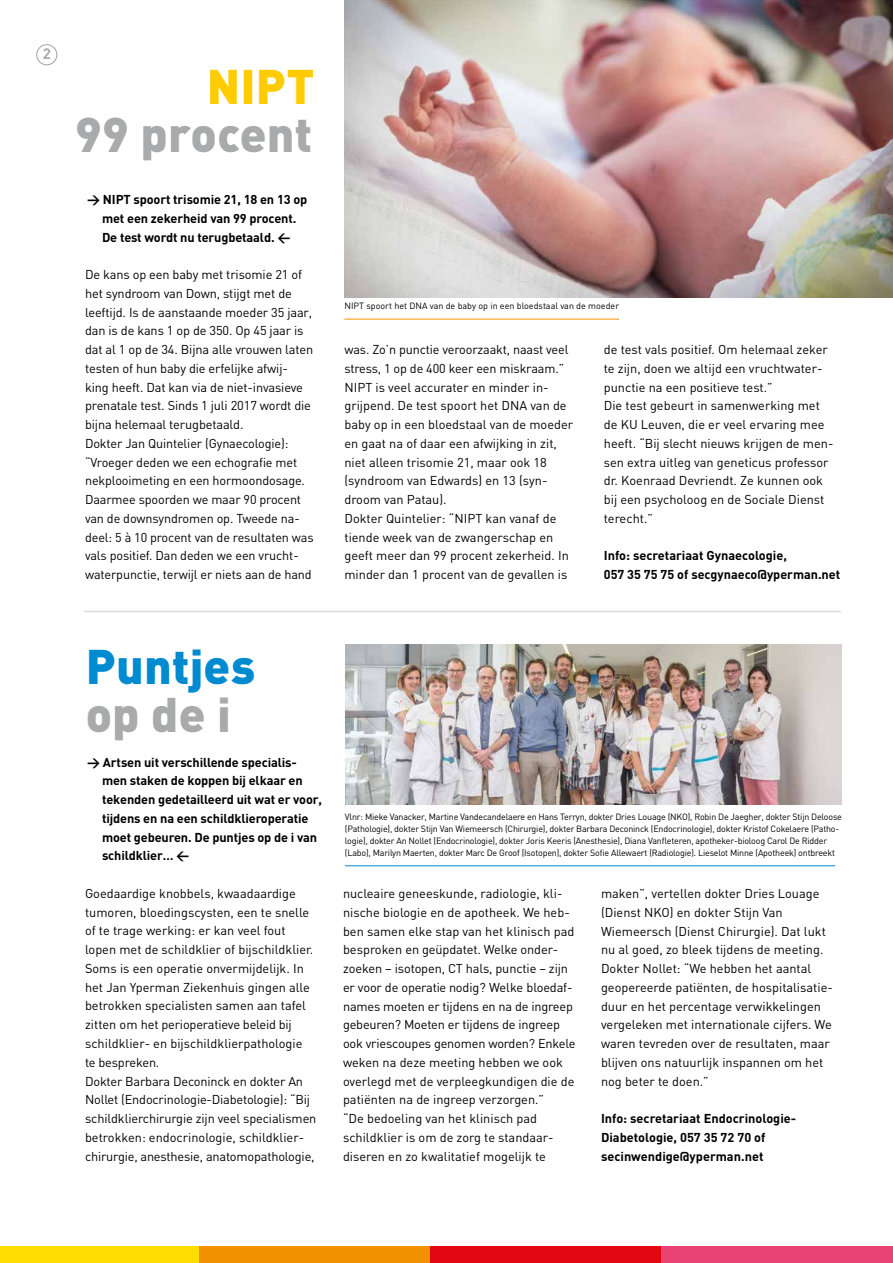
<style>
.page{position:relative;width:893px;height:1263px;background:#fff}
.page>*{position:absolute;margin:0;border:0;box-sizing:border-box;transform-origin:0 0}
.t1{font:900 48px "DIN";letter-spacing:.005em;color:#a8aaab}
.t2{font:900 48px "DIN";letter-spacing:.005em;color:#008ad0}
.t3{font:900 48px "DIN";color:#fecc00}
.t4{font:700 15px "DIN";color:#a8aaab}
.t5{font:12.75px/18.8px "DIN";color:#000}
.t6{font:700 12.75px/18.8px "DIN";letter-spacing:-.01em;color:#000}
.t7{font:9px/12px "DIN";letter-spacing:-.02em;color:#000}
.t8{font:9px "DIN";color:#000}
</style>
<div class="page">
<div style="left:0;top:1246px;width:200px;height:17px;background:#fd0"></div>
<div style="left:200px;top:1246px;width:231px;height:17px;background:#f29200"></div>
<div style="left:431px;top:1246px;width:231px;height:17px;background:#e30613"></div>
<div style="left:662px;top:1246px;width:231px;height:17px;background:#e84273"></div>
<div style="left:36px;top:44px;width:21px;height:21px;border:1px solid #a8aaab;border-radius:50%"></div>
<hr style="left:84px;top:611px;width:757px;height:1px;background:#dcdbdc">
<img style="left:344px;top:0;width:549px;height:297px">
<hr style="left:344px;top:319px;width:275px;height:1px;background:#f29200">
<img style="left:345px;top:645px;width:497px;height:159px">
<hr style="left:345px;top:865px;width:490px;height:1px;background:#008ad0">
<p class="t4" style="left:43px;top:44px;width:10px">2</p>
<h1 class="t3" style="left:207px;top:54px;width:109px">NIPT</h1>
<h1 class="t1" style="left:75px;top:102px;width:239px">99 procent</h1>
<p class="t6" style="left:87px;top:189px;width:222px;text-align:center">&gt; NIPT spoort trisomie 21, 18 en 13 op met een zekerheid van 99 procent.<br>De test wordt nu terugbetaald. &lt;</p>
<p class="t5" style="left:85px;top:265px;width:230px">De kans op een baby met trisomie 21 of het syndroom van Down, stijgt met de leeftijd. Is de aanstaande moeder 35 jaar, dan is de kans 1 op de 350. Op 45 jaar is dat al 1 op de 34. Bijna alle vrouwen laten testen of hun baby die erfelijke afwij&shy;king heeft. Dat kan via de niet-invasieve prenatale test. Sinds 1 juli 2017 wordt die bijna helemaal terugbetaald.<br>Dokter Jan Quintelier (Gynaecologie): “Vroeger deden we een echografie met nekplooimeting en een hormoondosage.<br>Daarmee spoorden we maar 90 procent van de downsyndromen op. Tweede na&shy;deel: 5 à 10 procent van de resultaten was vals positief. Dan deden we een vrucht&shy;waterpunctie, terwijl er niets aan de hand</p>
<h1 class="t2" style="left:86px;top:635px;width:171px">Puntjes</h1>
<h1 class="t1" style="left:86px;top:683px;width:147px">op de i</h1>
<p class="t8" style="left:344px;top:300px;width:276px">NIPT spoort het DNA van de baby op in een bloedstaal van de moeder</p>
<p class="t5" style="left:344px;top:340px;width:230px">was. Zo’n punctie veroorzaakt, naast veel stress, 1 op de 400 keer een miskraam.” NIPT is veel accurater en minder in&shy;grijpend. De test spoort het DNA van de baby op in een bloedstaal van de moeder en gaat na of daar een afwijking in zit, niet alleen trisomie 21, maar ook 18 (syndroom van Edwards) en 13 (syn&shy;droom van Patau).<br>Dokter Quintelier: “NIPT kan vanaf de tiende week van de zwangerschap en geeft meer dan 99 procent zekerheid. In minder dan 1 procent van de gevallen is</p>
<p class="t5" style="left:604px;top:340px;width:231px">de test vals positief. Om helemaal zeker te zijn, doen we altijd een vruchtwater&shy;punctie na een positieve test.”<br>Die test gebeurt in samenwerking met de KU Leuven, die er veel ervaring mee heeft. “Bij slecht nieuws krijgen de men&shy;sen extra uitleg van geneticus professor dr. Koenraad Devriendt. Ze kunnen ook bij een psycholoog en de Sociale Dienst terecht.”</p>
<p class="t6" style="left:604px;top:546px;width:238px">Info: secretariaat Gynaecologie,<br>057 35 75 75 of secgynaeco@yperman.net</p>
<p class="t6" style="left:102px;top:752px;width:222px;text-indent:-15px">&gt; Artsen uit verschillende specialis&shy;men staken de koppen bij elkaar en tekenden gedetailleerd uit wat er voor, tijdens en na een schildklieroperatie moet gebeuren. De puntjes op de i van schildklier… &lt;</p>
<p class="t5" style="left:85px;top:884px;width:233px">Goedaardige knobbels, kwaadaardige tumoren, bloedingscysten, een te snelle of te trage werking: er kan veel fout lopen met de schildklier of bijschildklier.<br>Soms is een operatie onvermijdelijk. In het Jan Yperman Ziekenhuis gingen alle betrokken specialisten samen aan tafel zitten om het perioperatieve beleid bij schildklier- en bijschildklierpathologie<br>te bespreken.<br>Dokter Barbara Deconinck en dokter An Nollet (Endocrinologie-Diabetologie): “Bij schildklierchirurgie zijn veel specialismen betrokken: endocrinologie, schildklier&shy;chirurgie, anesthesie, anatomopathologie,</p>
<p class="t5" style="left:343px;top:884px;width:234px">nucleaire geneeskunde, radiologie, kli&shy;nische biologie en de apotheek. We heb&shy;ben samen elke stap van het klinisch pad besproken en geüpdatet. Welke onder----- zoeken – isotopen, CT hals, punctie – zijn er voor de operatie nodig? Welke bloedaf&shy;names moeten er tijdens en na de ingreep gebeuren? Moeten er tijdens de ingreep ook vriescoupes genomen worden? Enkele weken na deze meeting hebben we ook overlegd met de verpleegkundigen die de patiënten na de ingreep verzorgen.”<br>“De bedoeling van het klinisch pad schildklier is om de zorg te standaar&shy;diseren en zo kwalitatief mogelijk te</p>
<p class="t5" style="left:601px;top:884px;width:233px">maken”, vertellen dokter Dries Louage (Dienst NKO) en dokter Stijn Van Wiemeersch (Dienst Chirurgie). Dat lukt nu al goed, zo bleek tijdens de meeting.<br>Dokter Nollet: “We hebben het aantal geopereerde patiënten, de hospitalisatie&shy;duur en het percentage verwikkelingen vergeleken met internationale cijfers. We waren tevreden over de resultaten, maar blijven ons natuurlijk inspannen om het nog beter te doen.”</p>
<p class="t7" style="left:345px;top:811px;width:498px">Vlnr: Mieke Vanacker, Martine Vandecandelaere en Hans Terryn, dokter Dries Louage (NKO), Robin De Jaegher, dokter Stijn Deloose (Pathologie), dokter Stijn Van Wiemeersch (Chirurgie), dokter Barbara Deconinck (Endocrinologie), dokter Kristof Cokelaere (Patho&shy;logie), dokter An Nollet (Endocrinologie), dokter Joris Keeris (Anesthesie), Diana Vanfleteren, apotheker-bioloog Carol De Ridder (Labo), Marilyn Maerten, dokter Marc De Groof (Isotopen), dokter Sofie Allewaert (Radiologie). Lieselot Minne (Apotheek) ontbreekt</p>
<p class="t6" style="left:601px;top:1108px;width:197px">Info: secretariaat Endocrinologie-<br>Diabetologie, 057 35 72 70 of secinwendige@yperman.net</p>
</div>
